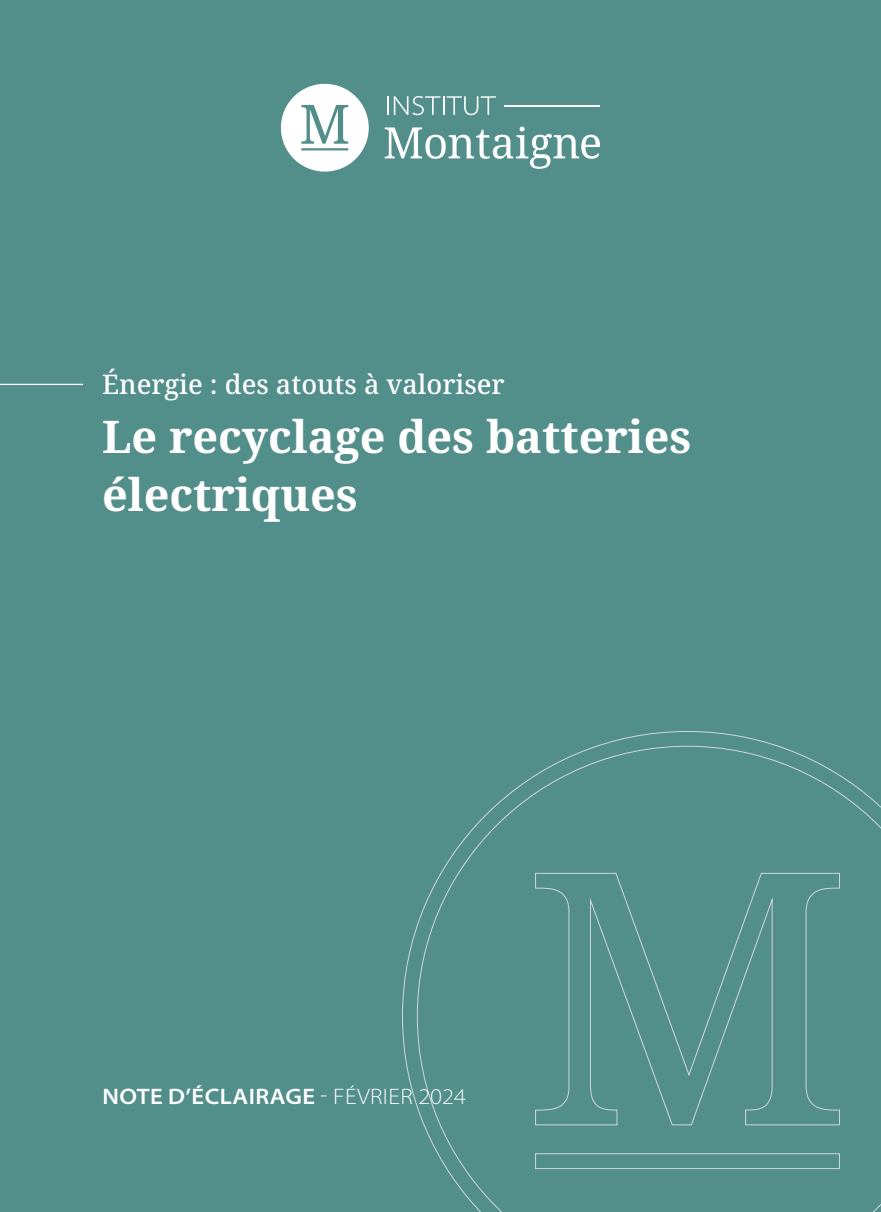
<style>
.page{position:relative;width:881px;height:1212px;background:#fff}
.page>*{position:absolute;margin:0;border:0;box-sizing:border-box;transform-origin:0 0}
.t1{font:700 45px/58.5px "Noto Serif";color:#fff}
.t2{font:500 27px "Noto Serif";color:#fff}
.t3{font:600 semi-expanded 22.5px "Myriad Pro";letter-spacing:.02em;color:#fff}
.s1{font-weight:300}
</style>
<div class="page">
<div style="left:0;top:0;width:880px;height:1212px;background:#528e8a"></div>
<hr style="left:0;top:384px;width:83px;height:1px;background:#fff">
<svg style="left:402px;top:731px;width:478px;height:481px"></svg>
<svg style="left:534px;top:873px;width:305px;height:252px"></svg>
<div style="left:535px;top:1153px;width:304px;height:16px;border:1px solid #d0d6e0"></div>
<svg style="left:387px;top:96px;width:108px;height:19px"></svg>
<svg style="left:281px;top:84px;width:87px;height:88px"></svg>
<hr style="left:504px;top:105px;width:96px;height:1px;background:#fff">
<svg style="left:384px;top:127px;width:215px;height:42px"></svg>
<p class="t2" style="left:102px;top:366px;width:404px">Énergie : des atouts à valoriser</p>
<p class="t1" style="left:102px;top:408px;width:590px">Le recyclage des batteries électriques</p>
<p class="t3" style="left:102px;top:1081px;width:365px">NOTE D’ÉCLAIRAGE <span class="s1">- FÉVRIER 2024</span></p>
</div>
